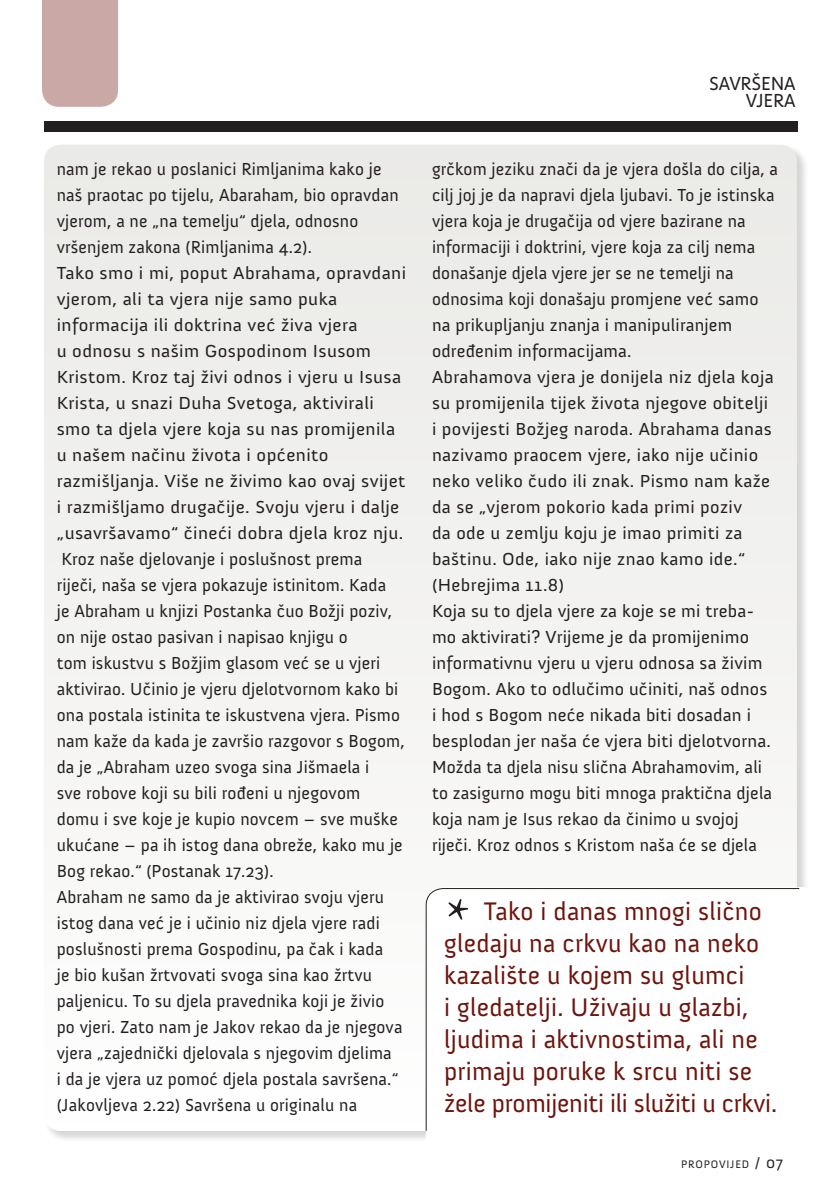
<style>
.page{position:relative;width:840px;height:1191px;background:#fff}
.page>*{position:absolute;margin:0;border:0;box-sizing:border-box;transform-origin:0 0}
.t1{font:26px/32px "Anivers";letter-spacing:.01em;color:#6e140c}
.t2{font:19.4px/17px "Anivers";letter-spacing:-.015em;color:#231f20;text-align:right}
.t3{font:17.8px/26px "Anivers";letter-spacing:.01em;color:#231f20}
.t4{font:11.2px "Anivers";letter-spacing:.07em;color:#231f20}
.s1{font-size:16px}
</style>
<div class="page">
<div style="left:43px;top:144px;width:768px;height:1001px;background:#231f20;opacity:.75"></div>
<div style="left:44px;top:145px;width:752px;height:986px;background:#f2f2f0;border-radius:17px"></div>
<div style="left:44px;top:121px;width:752px;height:11px;background:#231f20"></div>
<div style="left:42px;top:0;width:76px;height:107px;background:#c9a8a5"></div>
<div style="left:426px;top:888px;width:405px;height:267px;background:#fff;border-radius:17px"></div>
<svg style="left:425px;top:887px;width:374px;height:244px"></svg>
<p class="t2" style="left:708px;top:75px;width:88px">SAVRŠENA<br>VJERA</p>
<p class="t3" style="left:57px;top:156px;width:351px">nam je rekao u poslanici Rimljanima kako je naš praotac po tijelu, Abaraham, bio opravdan vjerom, a ne „na temelju“ djela, odnosno vršenjem zakona (Rimljanima 4.2).<br>Tako smo i mi, poput Abrahama, opravdani vjerom, ali ta vjera nije samo puka informacija ili doktrina već živa vjera<br>u odnosu s našim Gospodinom Isusom Kristom. Kroz taj živi odnos i vjeru u Isusa Krista, u snazi Duha Svetoga, aktivirali smo ta djela vjere koja su nas promijenila u našem načinu života i općenito razmišljanja. Više ne živimo kao ovaj svijet i razmišljamo drugačije. Svoju vjeru i dalje „usavršavamo“ čineći dobra djela kroz nju.<br>Kroz naše djelovanje i poslušnost prema<br>riječi, naša se vjera pokazuje istinitom. Kada<br>je Abraham u knjizi Postanka čuo Božji poziv, on nije ostao pasivan i napisao knjigu o<br>tom iskustvu s Božjim glasom već se u vjeri aktivirao. Učinio je vjeru djelotvornom kako bi ona postala istinita te iskustvena vjera. Pismo nam kaže da kada je završio razgovor s Bogom, da je „Abraham uzeo svoga sina Jišmaela i<br>sve robove koji su bili rođeni u njegovom domu i sve koje je kupio novcem – sve muške ukućane – pa ih istog dana obreže, kako mu je Bog rekao.“ (Postanak 17.23).<br>Abraham ne samo da je aktivirao svoju vjeru istog dana već je i učinio niz djela vjere radi poslušnosti prema Gospodinu, pa čak i kada<br>je bio kušan žrtvovati svoga sina kao žrtvu paljenicu. To su djela pravednika koji je živio po vjeri. Zato nam je Jakov rekao da je njegova vjera „zajednički djelovala s njegovim djelima<br>i da je vjera uz pomoć djela postala savršena.“ (Jakovljeva 2.22) Savršena u originalu na</p>
<p class="t3" style="left:432px;top:156px;width:347px">grčkom jeziku znači da je vjera došla do cilja, a cilj joj je da napravi djela ljubavi. To je istinska vjera koja je drugačija od vjere bazirane na informaciji i doktrini, vjere koja za cilj nema donašanje djela vjere jer se ne temelji na odnosima koji donašaju promjene već samo na prikupljanju znanja i manipuliranjem određenim informacijama.<br>Abrahamova vjera je donijela niz djela koja su promijenila tijek života njegove obitelji<br>i povijesti Božjeg naroda. Abrahama danas nazivamo praocem vjere, iako nije učinio neko veliko čudo ili znak. Pismo nam kaže da se „vjerom pokorio kada primi poziv<br>da ode u zemlju koju je imao primiti za baštinu. Ode, iako nije znao kamo ide.“ (Hebrejima 11.8)<br>Koja su to djela vjere za koje se mi treba&shy;mo aktivirati? Vrijeme je da promijenimo informativnu vjeru u vjeru odnosa sa živim Bogom. Ako to odlučimo učiniti, naš odnos<br>i hod s Bogom neće nikada biti dosadan i besplodan jer naša će vjera biti djelotvorna.<br>Možda ta djela nisu slična Abrahamovim, ali to zasigurno mogu biti mnoga praktična djela koja nam je Isus rekao da činimo u svojoj riječi. Kroz odnos s Kristom naša će se djela</p>
<h1 class="t1" style="left:444px;top:895px;width:334px;text-indent:40px">Tako i danas mnogi slično gledaju na crkvu kao na neko kazalište u kojem su glumci<br>i gledatelji. Uživaju u glazbi, ljudima i aktivnostima, ali ne primaju poruke k srcu niti se žele promijeniti ili služiti u crkvi.</h1>
<p class="t4" style="left:680px;top:1158px;width:104px">PROPOVIJED <span class="s1">/ 07</span></p>
</div>
